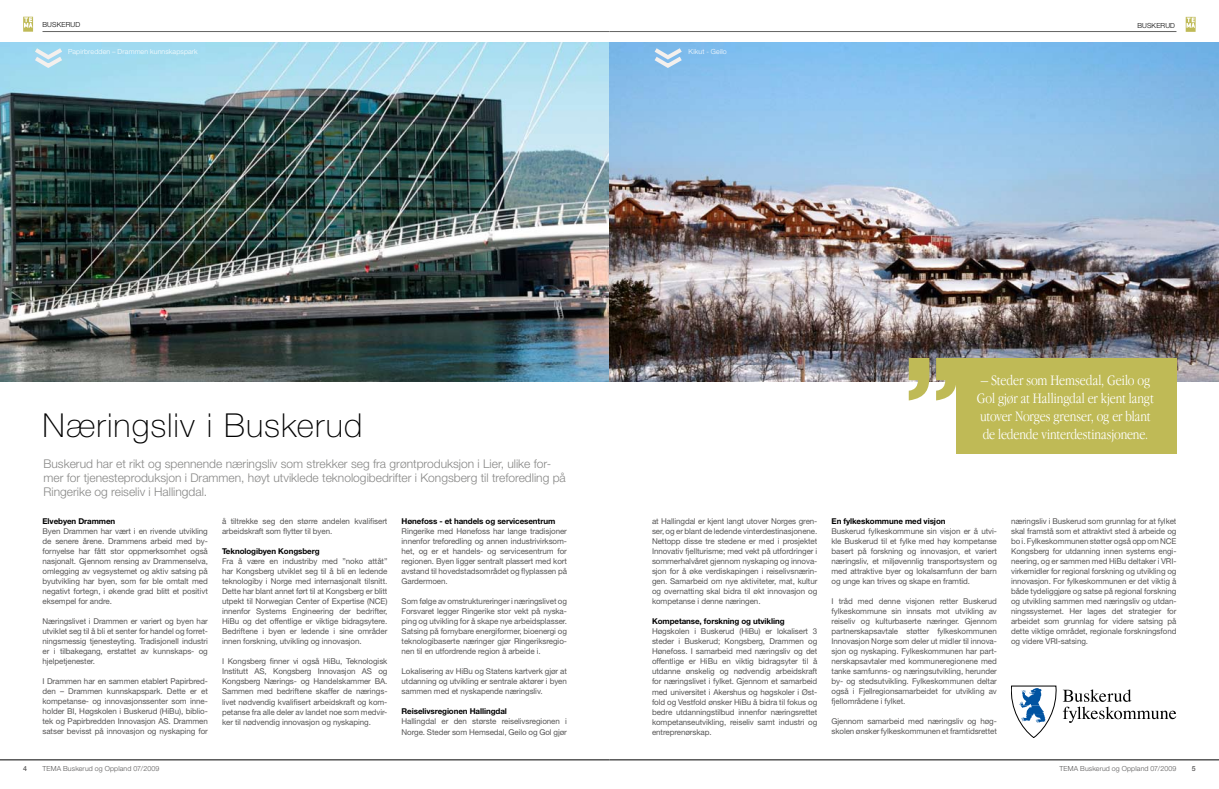
<style>
.page{position:relative;width:1219px;height:789px;background:#fff}
.page>*{position:absolute;margin:0;border:0;box-sizing:border-box;transform-origin:0 0}
.t1{font:900 112px "Helvetica Neue";color:#bfba56}
.t2{font:100 33px "Helvetica Neue";letter-spacing:.03em;color:#000}
.t3{font:300 15px/18px "Apple Garamond";letter-spacing:-.01em;color:#fff}
.t4{font:300 12px/14px "Helvetica Neue";color:#878786}
.t5{font:8px/10px "Helvetica Neue";letter-spacing:-.01em;color:#575656;text-align:justify}
.t6{font:700 8px "Helvetica Neue";letter-spacing:-.01em;color:#000}
.t7{font:300 7px "Helvetica Neue";letter-spacing:.02em;color:#575656}
.t8{font:300 7px "Helvetica Neue";letter-spacing:.02em;color:#fff}
.t9{font:300 7px "Helvetica Neue";letter-spacing:.02em;color:#000}
.t10{font:500 7px "Helvetica Neue";color:#575656}
</style>
<div class="page">
<hr style="left:43px;top:31px;width:566px;height:1px;background:#636362">
<svg style="left:23px;top:17px;width:10px;height:15px"></svg>
<hr style="left:0;top:759px;width:609px;height:1px;background:#000">
<hr style="left:609px;top:31px;width:567px;height:1px;background:#636362">
<svg style="left:1186px;top:17px;width:10px;height:15px"></svg>
<hr style="left:609px;top:759px;width:610px;height:1px;background:#000">
<img style="left:0;top:43px;width:1219px;height:338px">
<svg style="left:31px;top:44px;width:36px;height:26px"></svg>
<svg style="left:650px;top:44px;width:36px;height:26px"></svg>
<svg style="left:1011px;top:685px;width:165px;height:52px"></svg>
<div style="left:956px;top:358px;width:220px;height:95px;background:#bfba56"></div>
<p class="t9" style="left:43px;top:20px;width:39px">buskerud</p>
<p class="t8" style="left:68px;top:47px;width:131px">Papirbredden – Drammen kunnskapspark</p>
<p class="t8" style="left:689px;top:47px;width:40px">Kikut - Geilo</p>
<p class="t9" style="left:1137px;top:21px;width:39px">buskerud</p>
<h2 class="t2" style="left:43px;top:406px;width:321px">Næringsliv i Buskerud</h2>
<p class="t4" style="left:43px;top:456px;width:524px">Buskerud har et rikt og spennende næringsliv som strekker seg fra grøntproduksjon i Lier, ulike for&shy;mer for tjenesteproduksjon i Drammen, høyt utviklede teknologibedrifter i Kongsberg til treforedling på<br>Ringerike og reiseliv i Hallingdal.</p>
<p class="t6" style="left:43px;top:515px;width:74px">Elvebyen Drammen</p>
<p class="t5" style="left:43px;top:525px;width:167px">Byen Drammen har vært i en rivende utvikling de senere årene. Drammens arbeid med by&shy;fornyelse har fått stor oppmerksomhet også nasjonalt. Gjennom rensing av Drammenselva, omlegging av vegsystemet og aktiv satsing på byutvikling har byen, som før ble omtalt med negativt fortegn, i økende grad blitt et positivt eksempel for andre.</p>
<p class="t5" style="left:43px;top:615px;width:167px">Næringslivet i Drammen er variert og byen har utviklet seg til å bli et senter for handel og forret&shy;ningsmessig tjenesteyting. Tradisjonell industri er i tilbakegang, erstattet av kunnskaps- og hjelpetjenester.</p>
<p class="t5" style="left:43px;top:675px;width:167px">I Drammen har en sammen etablert Papirbred&shy;den – Drammen kunnskapspark. Dette er et kompetanse- og innovasjonssenter som inne&shy;holder BI, Høgskolen i Buskerud (HiBu), biblio&shy;tek og Papirbredden Innovasjon AS. Drammen satser bevisst på innovasjon og nyskaping for</p>
<p class="t10" style="left:23px;top:763px;width:5px">4</p>
<p class="t7" style="left:43px;top:763px;width:118px">TEMA Buskerud og Oppland 07/2009</p>
<p class="t5" style="left:222px;top:515px;width:167px">å tiltrekke seg den større andelen kvalifisert arbeidskraft som flytter til byen.</p>
<p class="t6" style="left:222px;top:546px;width:99px">Teknologibyen Kongsberg</p>
<p class="t5" style="left:222px;top:556px;width:167px">Fra å være en industriby med ”noko attåt” har Kongsberg utviklet seg til å bli en ledende teknologiby i Norge med internasjonalt tilsnitt.<br>Dette har blant annet ført til at Kongsberg er blitt utpekt til Norwegian Center of Expertise (NCE) innenfor Systems Engineering der bedrifter, HiBu og det offentlige er viktige bidragsytere.<br>Bedriftene i byen er ledende i sine områder innen forskning, utvikling og innovasjon.</p>
<p class="t5" style="left:222px;top:656px;width:167px">I Kongsberg finner vi også HiBu, Teknologisk Institutt AS, Kongsberg Innovasjon AS og Kongsberg Nærings- og Handelskammer BA.<br>Sammen med bedriftene skaffer de nærings&shy;livet nødvendig kvalifisert arbeidskraft og kom&shy;petanse fra alle deler av landet noe som medvir&shy;ker til nødvendig innovasjon og nyskaping.</p>
<p class="t6" style="left:402px;top:515px;width:155px">Hønefoss - et handels og servicesentrum</p>
<p class="t5" style="left:402px;top:525px;width:167px">Ringerike med Hønefoss har lange tradisjoner innenfor treforedling og annen industrivirksom&shy;het, og er et handels- og servicesentrum for regionen. Byen ligger sentralt plassert med kort avstand til hovedstadsområdet og flyplassen på Gardermoen.</p>
<p class="t5" style="left:402px;top:595px;width:167px">Som følge av omstruktureringer i næringslivet og Forsvaret legger Ringerike stor vekt på nyska&shy;ping og utvikling for å skape nye arbeidsplasser.<br>Satsing på fornybare energiformer, bioenergi og teknologibaserte næringer gjør Ringeriksregio&shy;nen til en utfordrende region å arbeide i.</p>
<p class="t5" style="left:402px;top:665px;width:167px">Lokalisering av HiBu og Statens kartverk gjør at utdanning og utvikling er sentrale aktører i byen sammen med et nyskapende næringsliv.</p>
<p class="t6" style="left:402px;top:706px;width:107px">Reiselivsregionen Hallingdal</p>
<p class="t5" style="left:402px;top:716px;width:167px">Hallingdal er den største reiselivsregionen i<br>Norge. Steder som Hemsedal, Geilo og Gol gjør</p>
<h1 class="t1" style="left:904px;top:331px;width:60px">”</h1>
<h3 class="t3" style="left:977px;top:370px;width:179px">– Steder som Hemsedal, Geilo og<br>Gol gjør at Hallingdal er kjent langt utover Norges grenser, og er blant</h3>
<h3 class="t3" style="left:983px;top:424px;width:167px">de ledende vinterdestinasjonene.</h3>
<p class="t5" style="left:652px;top:515px;width:167px">at Hallingdal er kjent langt utover Norges gren&shy;ser, og er blant de ledende vinterdestinasjonene.<br>Nettopp disse tre stedene er med i prosjektet Innovativ fjellturisme; med vekt på utfordringer i sommerhalvåret gjennom nyskaping og innova&shy;sjon for å øke verdiskapingen i reiselivsnærin&shy;gen. Samarbeid om nye aktiviteter, mat, kultur og overnatting skal bidra til økt innovasjon og kompetanse i denne næringen.</p>
<p class="t6" style="left:652px;top:616px;width:134px">Kompetanse, forskning og utvikling</p>
<p class="t5" style="left:652px;top:626px;width:167px">Høgskolen i Buskerud (HiBu) er lokalisert 3 steder i Buskerud; Kongsberg, Drammen og Hønefoss. I samarbeid med næringsliv og det offentlige er HiBu en viktig bidragsyter til å utdanne ønskelig og nødvendig arbeidskraft for næringslivet i fylket. Gjennom et samarbeid med universitet i Akershus og høgskoler i Øst&shy;fold og Vestfold ønsker HiBu å bidra til fokus og bedre utdanningstilbud innenfor næringsrettet kompetanseutvikling, reiseliv samt industri og entreprenørskap.</p>
<p class="t6" style="left:831px;top:515px;width:116px">En fylkeskommune med visjon</p>
<p class="t5" style="left:831px;top:525px;width:167px">Buskerud fylkeskommune sin visjon er å utvi&shy;kle Buskerud til et fylke med høy kompetanse basert på forskning og innovasjon, et variert næringsliv, et miljøvennlig transportsystem og med attraktive byer og lokalsamfunn der barn og unge kan trives og skape en framtid.</p>
<p class="t5" style="left:831px;top:595px;width:167px">I tråd med denne visjonen retter Buskerud fylkeskommune sin innsats mot utvikling av reiseliv og kulturbaserte næringer. Gjennom partnerskapsavtale støtter fylkeskommunen Innovasjon Norge som deler ut midler til innova&shy;sjon og nyskaping. Fylkeskommunen har part&shy;nerskapsavtaler med kommuneregionene med tanke samfunns- og næringsutvikling, herunder by- og stedsutvikling. Fylkeskommunen deltar også i Fjellregionsamarbeidet for utvikling av fjellområdene i fylket.</p>
<p class="t5" style="left:831px;top:715px;width:167px">Gjennom samarbeid med næringsliv og høg&shy;skolen ønsker fylkeskommunen et framtidsrettet</p>
<p class="t5" style="left:1011px;top:515px;width:167px">næringsliv i Buskerud som grunnlag for at fylket skal framstå som et attraktivt sted å arbeide og bo i. Fylkeskommunen støtter også opp om NCE Kongsberg for utdanning innen systems engi&shy;neering, og er sammen med HiBu deltaker i VRI&shy;virkemidler for regional forskning og utvikling og innovasjon. For fylkeskommunen er det viktig å både tydeliggjøre og satse på regional forskning og utvikling sammen med næringsliv og utdan&shy;ningssystemet. Her lages det strategier for arbeidet som grunnlag for videre satsing på dette viktige området, regionale forskningsfond og videre VRI-satsing.</p>
<p class="t7" style="left:1060px;top:763px;width:118px">TEMA Buskerud og Oppland 07/2009</p>
<p class="t10" style="left:1192px;top:763px;width:5px">5</p>
</div>
